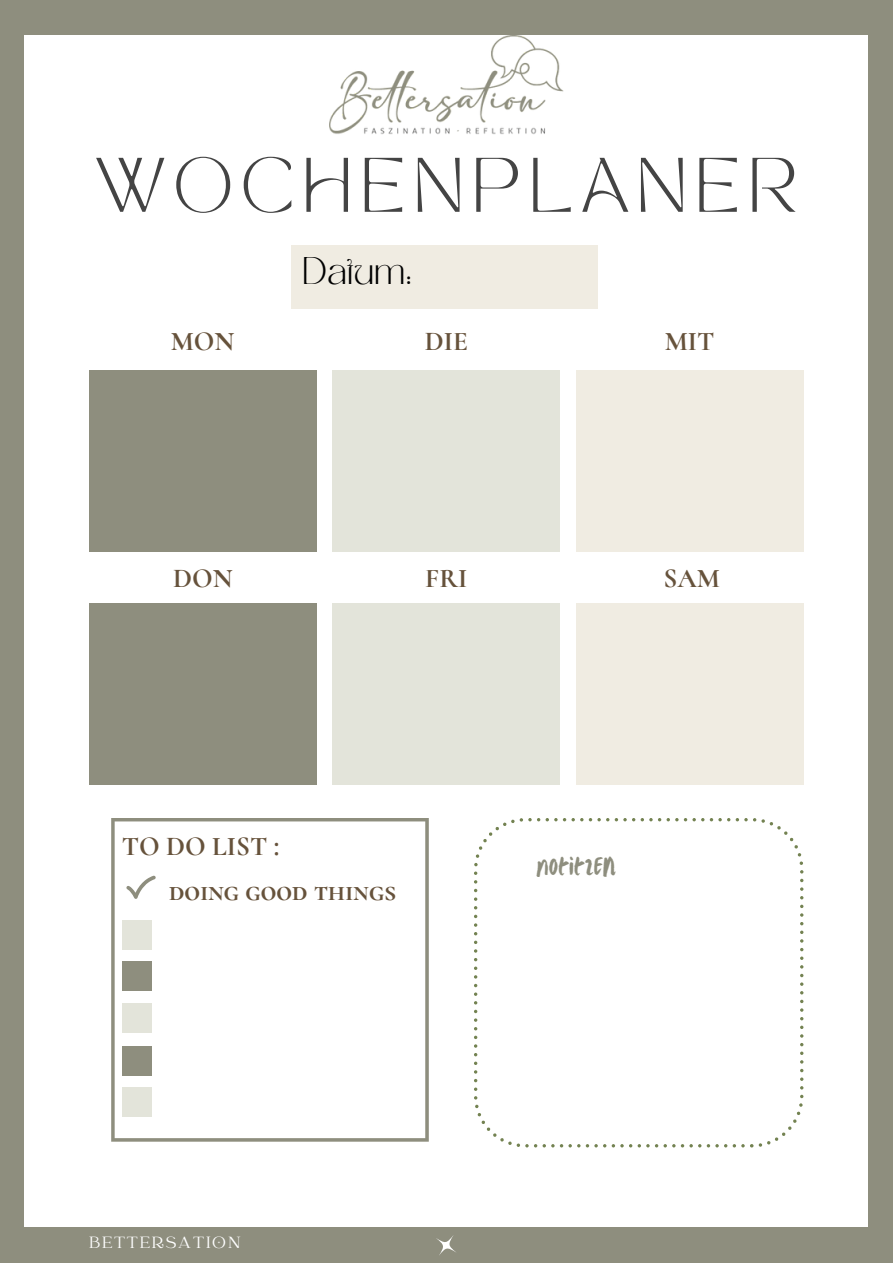
<style>
.page{position:relative;width:893px;height:1264px;background:#fff}
.page>*{position:absolute;margin:0;border:0;box-sizing:border-box;transform-origin:0 0}
.t1{font:54px "TAN MON CHERI Regular";letter-spacing:.15em;color:#444}
.t2{font:700 27.6px "Cormorant SC";color:#66523b}
.t3{font:700 27px "Cormorant SC";color:#66523b}
.t4{font:27px "TAN MON CHERI Regular";color:#000}
.t5{font:26.25px "TC Milo Regular";color:#8e8e7e}
.t6{font:18px "Catchy Mager";letter-spacing:.1em;color:#fff}
</style>
<div class="page">
<svg style="left:474px;top:818px;width:329px;height:329px"></svg>
<img style="left:329px;top:35px;width:234px;height:99px">
<div style="left:0;top:0;width:892px;height:35px;background:#8e8e7e"></div>
<div style="left:0;top:1227px;width:892px;height:35px;background:#8e8e7e"></div>
<svg style="left:436px;top:1235px;width:20px;height:20px"></svg>
<div style="left:0;top:16px;width:24px;height:1228px;background:#8e8e7e"></div>
<div style="left:868px;top:16px;width:24px;height:1228px;background:#8e8e7e"></div>
<div style="left:89px;top:370px;width:227px;height:182px;background:#8e8e7e"></div>
<div style="left:333px;top:370px;width:227px;height:182px;background:#e3e4da"></div>
<div style="left:576px;top:370px;width:227px;height:182px;background:#f0ece2"></div>
<div style="left:576px;top:603px;width:227px;height:182px;background:#f0ece2"></div>
<div style="left:333px;top:603px;width:227px;height:182px;background:#e3e4da"></div>
<div style="left:89px;top:603px;width:227px;height:182px;background:#8e8e7e"></div>
<svg style="left:111px;top:818px;width:317px;height:323px"></svg>
<div style="left:122px;top:920px;width:30px;height:30px;background:#e3e4da"></div>
<div style="left:122px;top:961px;width:30px;height:29px;background:#8e8e7e"></div>
<div style="left:122px;top:1003px;width:30px;height:30px;background:#e3e4da"></div>
<div style="left:122px;top:1045px;width:30px;height:30px;background:#8e8e7e"></div>
<div style="left:122px;top:1086px;width:30px;height:30px;background:#e3e4da"></div>
<svg style="left:126px;top:875px;width:30px;height:23px"></svg>
<div style="left:291px;top:245px;width:307px;height:63px;background:#f0ece2"></div>
<h1 class="t1" style="left:96px;top:157px;width:702px">WOCHENPLANER</h1>
<p class="t4" style="left:302px;top:256px;width:111px">Datum:</p>
<p class="t3" style="left:171px;top:324px;width:65px">MON</p>
<p class="t3" style="left:425px;top:324px;width:45px">DIE</p>
<p class="t3" style="left:664px;top:324px;width:51px">MIT</p>
<p class="t3" style="left:173px;top:562px;width:61px">DON</p>
<p class="t3" style="left:425px;top:562px;width:44px">FRI</p>
<p class="t3" style="left:663px;top:562px;width:58px">SAM</p>
<p class="t3" style="left:122px;top:830px;width:159px">TO DO LIST :</p>
<p class="t2" style="left:169px;top:874px;width:229px">doing good things</p>
<p class="t6" style="left:89px;top:1233px;width:153px">BETTERSATION</p>
<p class="t5" style="left:536px;top:848px;width:81px">NOTITZEN</p>
</div>
